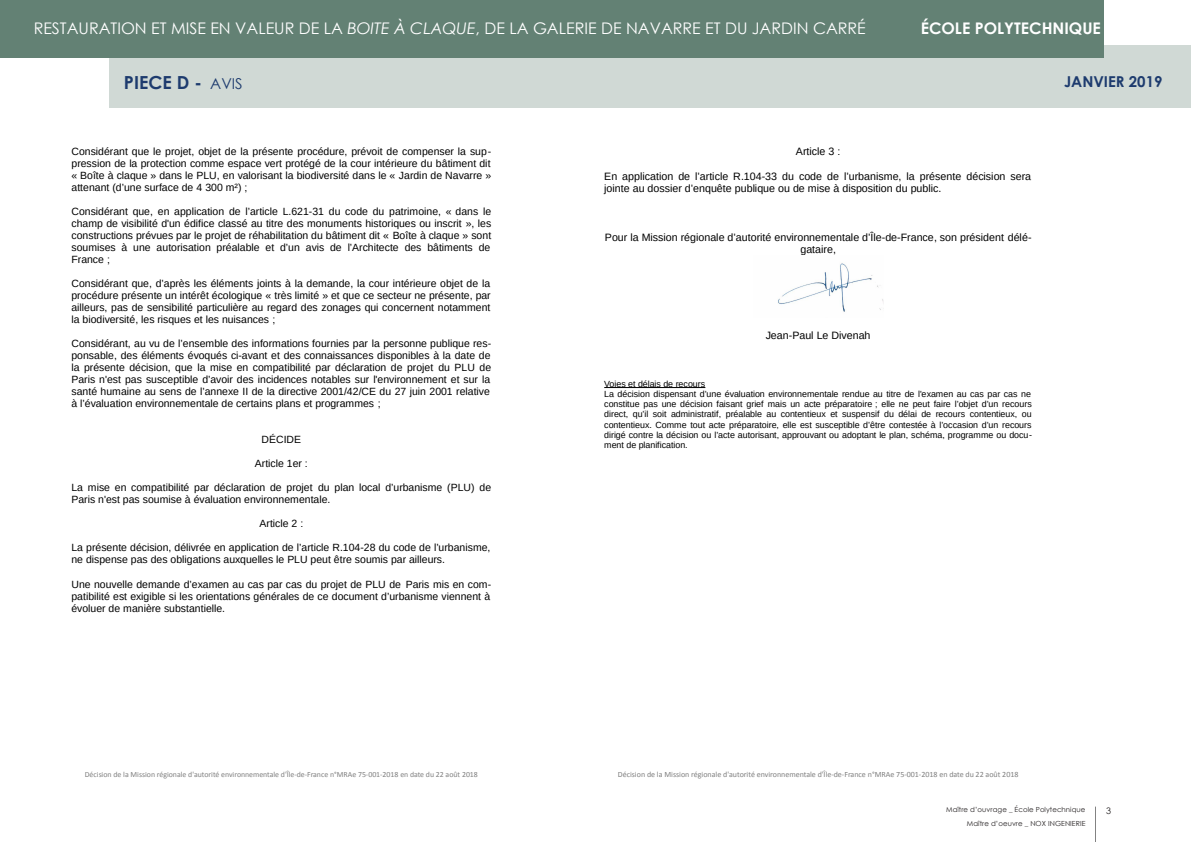
<style>
.page{position:relative;width:1191px;height:842px;background:#fff}
.page>*{position:absolute;margin:0;border:0;box-sizing:border-box;transform-origin:0 0}
.t1{font:700 18px "Century Gothic";color:#1d3b6e}
.t2{font:16px "Century Gothic";color:#fff}
.t3{font:700 16px "Century Gothic";color:#fff}
.t4{font:700 15px "Century Gothic";color:#1d3b6e}
.t5{font:10.7px/12.2px "Liberation Sans";color:#000}
.t6{font:10.4px/12px "Liberation Sans";color:#000;text-align:justify}
.t7{font:9px "Century Gothic";color:#231f20}
.t8{font:8.9px/10.2px "Liberation Sans";color:#000}
.t9{font:8px "Calibri";letter-spacing:-.005em;color:#7f7f7f}
.t10{font:7.8px "Calibri";letter-spacing:-.005em;color:#7f7f7f}
.t11{font:7px "Century Gothic";letter-spacing:.01em;color:#231f20}
.s1{font-style:italic}
.s2{font-weight:400;font-size:15px}
</style>
<div class="page">
<div style="left:110px;top:45px;width:1081px;height:63px;background:#d0d9d5"></div>
<div style="left:0;top:0;width:1103px;height:58px;background:#638174"></div>
<hr style="left:1095px;top:807px;width:1px;height:35px;background:#000">
<hr style="left:604px;top:387px;width:101px;height:1px;background:#000">
<img style="left:778px;top:263px;width:105px;height:49px">
<h2 class="t2" style="left:34px;top:17px;width:833px">RESTAURATION ET MISE EN VALEUR DE LA <span class="s1">BOITE À CLAQUE</span>, DE LA GALERIE DE NAVARRE ET DU JARDIN CARRÉ</h2>
<h2 class="t3" style="left:920px;top:16px;width:182px">ÉCOLE POLYTECHNIQUE</h2>
<h1 class="t1" style="left:124px;top:69px;width:120px">PIECE D - <span class="s2">AVIS</span></h1>
<h3 class="t4" style="left:1064px;top:70px;width:100px">JANVIER 2019</h3>
<p class="t6" style="left:71px;top:145px;width:421px">Considérant que le projet, objet de la présente procédure, prévoit de compenser la sup&shy;pression de la protection comme espace vert protégé de la cour intérieure du bâtiment dit « Boîte à claque » dans le PLU, en valorisant la biodiversité dans le « Jardin de Navarre » attenant (d’une surface de 4 300 m²) ;</p>
<p class="t6" style="left:71px;top:205px;width:421px">Considérant que, en application de l’article L.621-31 du code du patrimoine, « dans le champ de visibilité d'un édifice classé au titre des monuments historiques ou inscrit », les constructions prévues par le projet de réhabilitation du bâtiment dit « Boîte à claque » sont soumises à une autorisation préalable et d’un avis de l’Architecte des bâtiments de France ;</p>
<p class="t6" style="left:71px;top:278px;width:421px">Considérant que, d’après les éléments joints à la demande, la cour intérieure objet de la procédure présente un intérêt écologique « très limité » et que ce secteur ne présente, par ailleurs, pas de sensibilité particulière au regard des zonages qui concernent notamment la biodiversité, les risques et les nuisances ;</p>
<p class="t6" style="left:71px;top:338px;width:421px;text-align:left">Considérant, au vu de l’ensemble des informations fournies par la personne publique res&shy;ponsable, des éléments évoqués ci-avant et des connaissances disponibles à la date de la présente décision, que la mise en compatibilité par déclaration de projet du PLU de Paris n'est pas susceptible d’avoir des incidences notables sur l'environnement et sur la santé humaine au sens de l’annexe II de la directive 2001/42/CE du 27 juin 2001 relative à l’évaluation environnementale de certains plans et programmes ;</p>
<p class="t6" style="left:262px;top:434px;width:41px">DÉCIDE</p>
<p class="t6" style="left:255px;top:458px;width:54px">Article 1er :</p>
<p class="t6" style="left:71px;top:482px;width:421px">La mise en compatibilité par déclaration de projet du plan local d’urbanisme (PLU) de<br>Paris n'est pas soumise à évaluation environnementale.</p>
<p class="t6" style="left:259px;top:518px;width:45px">Article 2 :</p>
<p class="t6" style="left:71px;top:542px;width:420px">La présente décision, délivrée en application de l’article R.104-28 du code de l’urbanisme, ne dispense pas des obligations auxquelles le PLU peut être soumis par ailleurs.</p>
<p class="t6" style="left:71px;top:578px;width:421px">Une nouvelle demande d’examen au cas par cas du projet de PLU de Paris mis en com&shy;patibilité est exigible si les orientations générales de ce document d’urbanisme viennent à évoluer de manière substantielle.</p>
<p class="t10" style="left:85px;top:771px;width:394px">Décision de la Mission régionale d'autorité environnementale d'Île-de-France n°MRAe 75-001-2018 en date du 22 août 2018</p>
<p class="t5" style="left:796px;top:145px;width:46px">Article 3 :</p>
<p class="t5" style="left:604px;top:170px;width:428px">En application de l’article R.104-33 du code de l’urbanisme, la présente décision sera jointe au dossier d’enquête publique ou de mise à disposition du public.</p>
<p class="t5" style="left:605px;top:231px;width:428px;text-align:center">Pour la Mission régionale d’autorité environnementale d’Île-de-France, son président délé&shy;gataire,</p>
<p class="t5" style="left:765px;top:330px;width:106px">Jean-Paul Le Divenah</p>
<p class="t8" style="left:604px;top:379px;width:429px">Voies et délais de recours<br>La décision dispensant d’une évaluation environnementale rendue au titre de l'examen au cas par cas ne constitue pas une décision faisant grief mais un acte préparatoire ; elle ne peut faire l’objet d’un recours direct, qu’il soit administratif, préalable au contentieux et suspensif du délai de recours contentieux, ou contentieux. Comme tout acte préparatoire, elle est susceptible d’être contestée à l’occasion d’un recours dirigé contre la décision ou l’acte autorisant, approuvant ou adoptant le plan, schéma, programme ou docu&shy;ment de planification.</p>
<p class="t9" style="left:618px;top:771px;width:402px">Décision de la Mission régionale d'autorité environnementale d'Île-de-France n°MRAe 75-001-2018 en date du 22 août 2018</p>
<p class="t11" style="left:946px;top:804px;width:141px">Maître d’ouvrage _ École Polytechnique</p>
<p class="t7" style="left:1106px;top:804px;width:6px">3</p>
<p class="t11" style="left:967px;top:818px;width:120px">Maître d’oeuvre _ NOX INGENIERIE</p>
</div>
